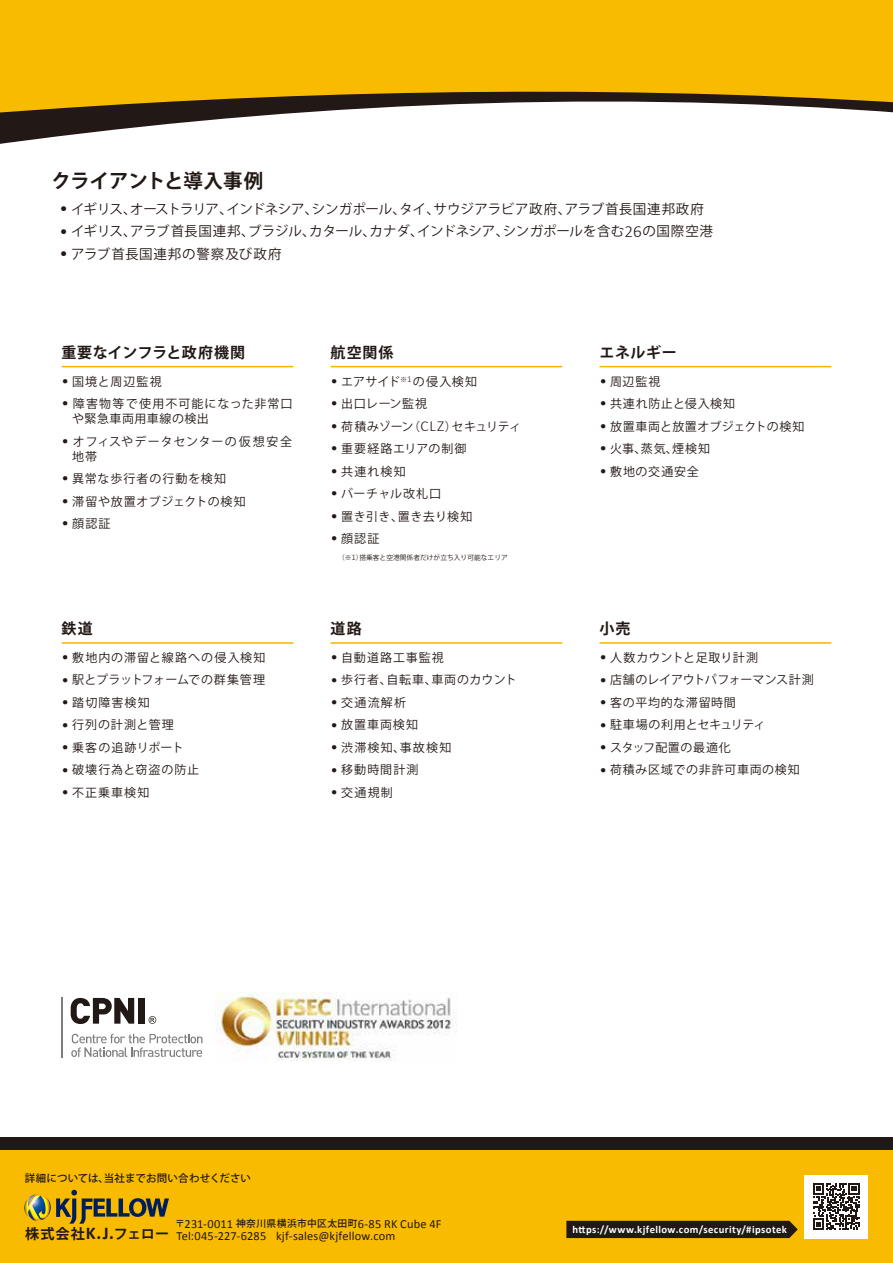
<style>
.page{position:relative;width:893px;height:1263px;background:#fff}
.page>*{position:absolute;margin:0;border:0;box-sizing:border-box;transform-origin:0 0}
.t1{font:700 19.5px "Koz Go Pr 6 N";color:#221815}
.t2{font:700 15px "Koz Go Pr 6 N";letter-spacing:.045em;color:#221815}
.t3{font:700 15px "Koz Go Pr 6 N";letter-spacing:.025em;color:#221815}
.t4{font:700 14.1px "Koz Go Pr 6 N";letter-spacing:.045em;color:#221815}
.t5{font:13.5px "Koz Go Pr 6 N";color:#221815}
.t6{font:13.5px "Koz Go Pr 6 N";letter-spacing:-.02em;color:#221815}
.t7{font:13.5px "Koz Go Pr 6 N";letter-spacing:.055em;color:#221815}
.t8{font:12.45px/12px "Calibri";letter-spacing:.015em;color:#221815}
.t9{font:12px/15px "Koz Go Pr 6 N";letter-spacing:.06em;color:#221815}
.t10{font:12px "Koz Go Pr 6 N";letter-spacing:.04em;color:#221815}
.t11{font:12px "Koz Go Pr 6 N";letter-spacing:.085em;color:#221815}
.t12{font:12px/15px "Koz Go Pr 6 N";letter-spacing:.08em;color:#221815}
.t13{font:12px "Koz Go Pr 6 N";letter-spacing:-.02em;color:#221815}
.t14{font:12px "Koz Go Pr 6 N";letter-spacing:-.005em;color:#221815}
.t15{font:12px "Koz Go Pr 6 N";letter-spacing:.03em;color:#221815}
.t16{font:12px "Koz Go Pr 6 N";letter-spacing:.02em;color:#221815}
.t17{font:12px "Koz Go Pr 6 N";letter-spacing:.005em;color:#221815}
.t18{font:12px "Koz Go Pr 6 N";letter-spacing:.015em;color:#221815}
.t19{font:12px "Koz Go Pr 6 N";letter-spacing:.1em;color:#221815}
.t20{font:700 10.65px "Calibri";letter-spacing:.04em;color:#fff}
.t21{font:500 10.5px "Koz Go Pr 6 N";letter-spacing:.005em;color:#221815}
.t22{font:6.75px "Koz Go Pr 6 N";color:#221815}
.s1{font-family:"Calibri";font-weight:300;font-size:17.1px}
.s2{font-family:"Calibri";font-weight:300;font-size:15.3px}
.s3{font-family:"Calibri";font-weight:300;font-size:8.55px}
.s4{font-family:"Calibri";font-size:18px}
.s5{font-family:"Koz Go Pr 6 N";font-weight:500;font-size:9.75px}
</style>
<div class="page">
<div style="left:0;top:0;width:893px;height:83px;background:#f9bb00"></div>
<hr style="left:0;top:83px;width:893px;height:2px;background:#f9bb00">
<svg style="left:0;top:85px;width:893px;height:59px"></svg>
<div style="left:0;top:1150px;width:893px;height:113px;background:#f9bb00"></div>
<div style="left:0;top:1137px;width:893px;height:13px;background:#221815"></div>
<div style="left:805px;top:1175px;width:63px;height:63px;background:#fff"></div>
<svg style="left:813px;top:1183px;width:47px;height:47px"></svg>
<div style="left:566px;top:1221px;width:232px;height:17px;background:#221815"></div>
<hr style="left:62px;top:366px;width:231px;height:1px;background:#f8b400">
<hr style="left:331px;top:366px;width:231px;height:1px;background:#f8b400">
<hr style="left:599px;top:366px;width:232px;height:1px;background:#f8b400">
<hr style="left:62px;top:642px;width:231px;height:2px;background:#f8b400">
<hr style="left:331px;top:642px;width:231px;height:2px;background:#f8b400">
<hr style="left:599px;top:642px;width:232px;height:2px;background:#f8b400">
<div style="left:71px;top:1189px;width:6px;height:7px;background:#001e5a;border-radius:2px"></div>
<svg style="left:24px;top:1194px;width:145px;height:30px"></svg>
<svg style="left:71px;top:998px;width:63px;height:26px"></svg>
<div style="left:138px;top:998px;width:6px;height:26px;background:#221815"></div>
<svg style="left:149px;top:1016px;width:7px;height:8px"></svg>
<svg style="left:71px;top:1034px;width:132px;height:23px"></svg>
<hr style="left:62px;top:997px;width:1px;height:61px;background:#7d7d7d">
<img style="left:215px;top:992px;width:242px;height:69px">
<h1 class="t1" style="left:52px;top:170px;width:213px">クライアントと導入事例</h1>
<p class="t6" style="left:60px;top:201px;width:646px"><span class="s1">•</span> イギリス、オーストラリア、インドネシア、シンガポール、タイ、サウジアラビア政府、アラブ首長国連邦政府</p>
<p class="t5" style="left:60px;top:224px;width:655px"><span class="s1">•</span> イギリス、アラブ首長国連邦、ブラジル、カタール、カナダ、インドネシア、シンガポールを含む<span class="s1">26</span>の国際空港</p>
<p class="t7" style="left:60px;top:246px;width:224px"><span class="s1">•</span> アラブ首長国連邦の警察及び政府</p>
<p class="t3" style="left:61px;top:344px;width:185px">重要なインフラと政府機関</p>
<p class="t2" style="left:331px;top:344px;width:65px">航空関係</p>
<p class="t2" style="left:599px;top:344px;width:79px">エネルギー</p>
<p class="t9" style="left:62px;top:374px;width:102px"><span class="s2">•</span> 国境と周辺監視</p>
<p class="t9" style="left:72px;top:396px;width:222px;text-indent:-10px"><span class="s2">•</span> 障害物等で使用不可能になった非常口や緊急車両用車線の検出</p>
<p class="t12" style="left:72px;top:434px;width:222px;text-indent:-10px"><span class="s2">•</span> オフィスやデータセンターの仮想安全地帯</p>
<p class="t9" style="left:62px;top:471px;width:166px"><span class="s2">•</span> 異常な歩行者の行動を検知</p>
<p class="t9" style="left:62px;top:494px;width:186px"><span class="s2">•</span> 滞留や放置オブジェクトの検知</p>
<p class="t9" style="left:62px;top:516px;width:50px"><span class="s2">•</span> 顔認証</p>
<p class="t10" style="left:331px;top:374px;width:148px"><span class="s2">•</span> エアサイド<sup>※</sup><sup>1</sup>の侵入検知</p>
<p class="t9" style="left:331px;top:396px;width:98px"><span class="s2">•</span> 出口レーン監視</p>
<p class="t13" style="left:331px;top:419px;width:192px"><span class="s2">•</span> 荷積みゾーン（<span class="s2">CLZ</span>）セキュリティ</p>
<p class="t11" style="left:331px;top:442px;width:137px"><span class="s2">•</span> 重要経路エリアの制御</p>
<p class="t9" style="left:331px;top:464px;width:77px"><span class="s2">•</span> 共連れ検知</p>
<p class="t9" style="left:331px;top:486px;width:112px"><span class="s2">•</span> バーチャル改札口</p>
<p class="t10" style="left:331px;top:509px;width:143px"><span class="s2">•</span> 置き引き、置き去り検知</p>
<p class="t9" style="left:331px;top:531px;width:50px"><span class="s2">•</span> 顔認証</p>
<p class="t9" style="left:599px;top:374px;width:62px"><span class="s2">•</span> 周辺監視</p>
<p class="t9" style="left:599px;top:396px;width:137px"><span class="s2">•</span> 共連れ防止と侵入検知</p>
<p class="t15" style="left:599px;top:419px;width:206px"><span class="s2">•</span> 放置車両と放置オブジェクトの検知</p>
<p class="t9" style="left:599px;top:441px;width:112px"><span class="s2">•</span> 火事、蒸気、煙検知</p>
<p class="t9" style="left:599px;top:464px;width:101px"><span class="s2">•</span> 敷地の交通安全</p>
<p class="t22" style="left:338px;top:553px;width:171px">（※<span class="s3">1</span>）搭乗客と空港関係者だけが立ち入り可能なエリア</p>
<p class="t2" style="left:62px;top:620px;width:33px">鉄道</p>
<p class="t2" style="left:331px;top:620px;width:33px">道路</p>
<p class="t2" style="left:599px;top:620px;width:32px">小売</p>
<p class="t11" style="left:62px;top:651px;width:205px"><span class="s2">•</span> 敷地内の滞留と線路への侵入検知</p>
<p class="t16" style="left:62px;top:673px;width:205px"><span class="s2">•</span> 駅とプラットフォームでの群集管理</p>
<p class="t9" style="left:62px;top:695px;width:90px"><span class="s2">•</span> 踏切障害検知</p>
<p class="t9" style="left:62px;top:718px;width:114px"><span class="s2">•</span> 行列の計測と管理</p>
<p class="t9" style="left:62px;top:740px;width:124px"><span class="s2">•</span> 乗客の追跡リポート</p>
<p class="t9" style="left:62px;top:763px;width:139px"><span class="s2">•</span> 破壊行為と窃盗の防止</p>
<p class="t9" style="left:62px;top:785px;width:89px"><span class="s2">•</span> 不正乗車検知</p>
<p class="t9" style="left:331px;top:650px;width:115px"><span class="s2">•</span> 自動道路工事監視</p>
<p class="t9" style="left:331px;top:673px;width:188px"><span class="s2">•</span> 歩行者、自転車、車両のカウント</p>
<p class="t9" style="left:331px;top:695px;width:77px"><span class="s2">•</span> 交通流解析</p>
<p class="t9" style="left:331px;top:718px;width:89px"><span class="s2">•</span> 放置車両検知</p>
<p class="t19" style="left:331px;top:741px;width:122px"><span class="s2">•</span> 渋滞検知、事故検知</p>
<p class="t9" style="left:331px;top:763px;width:90px"><span class="s2">•</span> 移動時間計測</p>
<p class="t9" style="left:331px;top:785px;width:64px"><span class="s2">•</span> 交通規制</p>
<p class="t18" style="left:599px;top:651px;width:160px"><span class="s2">•</span> 人数カウントと足取り計測</p>
<p class="t14" style="left:599px;top:673px;width:216px"><span class="s2">•</span> 店舗のレイアウトパフォーマンス計測</p>
<p class="t9" style="left:599px;top:695px;width:138px"><span class="s2">•</span> 客の平均的な滞留時間</p>
<p class="t17" style="left:599px;top:718px;width:167px"><span class="s2">•</span> 駐車場の利用とセキュリティ</p>
<p class="t10" style="left:599px;top:741px;width:133px"><span class="s2">•</span> スタッフ配置の最適化</p>
<p class="t9" style="left:599px;top:763px;width:202px"><span class="s2">•</span> 荷積み区域での非許可車両の検知</p>
<p class="t21" style="left:25px;top:1172px;width:228px">詳細については、当社までお問い合わせください</p>
<p class="t4" style="left:25px;top:1225px;width:146px">株式会社<span class="s4">K.J.</span>フェロー</p>
<p class="t8" style="left:175px;top:1217px;width:268px"><span class="s5">〒</span>231-0011 <span class="s5">神奈川県横浜市中区太田町</span>6-85 RK Cube 4F<br>Tel:045-227-6285 kjf-sales@kjfellow.com</p>
<p class="t20" style="left:572px;top:1222px;width:216px">https://www.kjfellow.com/security/#ipsotek</p>
</div>
